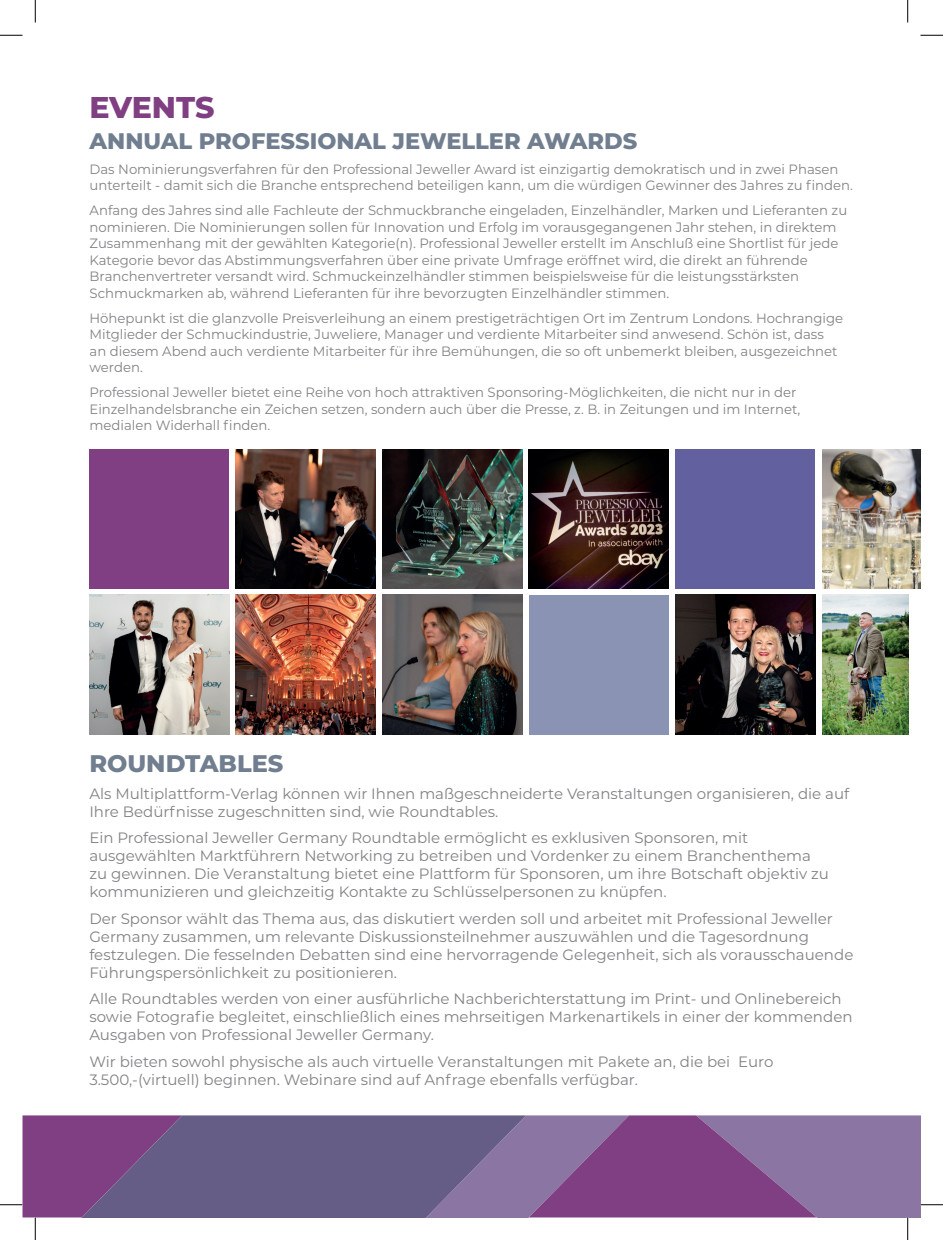
<style>
.page{position:relative;width:943px;height:1240px;background:#fff}
.page>*{position:absolute;margin:0;border:0;box-sizing:border-box;transform-origin:0 0}
.t1{font:800 30px "Montserrat";color:#7f3f82}
.t2{font:800 24px "Montserrat";color:#707e8f}
.t3{font:800 22.5px "Montserrat";color:#707e8f}
.t4{font:15px/18px "Montserrat";color:#808285}
.t5{font:13.5px/16.5px "Montserrat";color:#808285}
</style>
<div class="page">
<div style="left:528px;top:595px;width:140px;height:139px;background:#8a93b4"></div>
<img style="left:89px;top:595px;width:140px;height:139px">
<img style="left:822px;top:595px;width:86px;height:139px">
<img style="left:235px;top:595px;width:140px;height:139px">
<img style="left:382px;top:595px;width:140px;height:139px">
<img style="left:675px;top:595px;width:139px;height:139px">
<img style="left:528px;top:449px;width:140px;height:140px">
<div style="left:89px;top:449px;width:140px;height:140px;background:#7f3f82"></div>
<img style="left:822px;top:449px;width:98px;height:140px">
<img style="left:382px;top:449px;width:140px;height:140px">
<div style="left:675px;top:449px;width:139px;height:140px;background:#63609f"></div>
<img style="left:235px;top:449px;width:140px;height:140px">
<div style="left:182px;top:1115px;width:130px;height:102px;background:#655d86"></div>
<svg style="left:0;top:35px;width:22px;height:1px"></svg>
<svg style="left:920px;top:35px;width:22px;height:1px"></svg>
<svg style="left:35px;top:0;width:1px;height:22px"></svg>
<svg style="left:0;top:1115px;width:182px;height:125px"></svg>
<svg style="left:907px;top:0;width:1px;height:22px"></svg>
<svg style="left:312px;top:1115px;width:630px;height:125px"></svg>
<h1 class="t1" style="left:89px;top:86px;width:127px">EVENTS</h1>
<h3 class="t3" style="left:89px;top:124px;width:549px">ANNUAL PROFESSIONAL JEWELLER AWARDS</h3>
<p class="t5" style="left:89px;top:160px;width:764px">Das Nominierungsverfahren für den Professional Jeweller Award ist einzigartig demokratisch und in zwei Phasen unterteilt - damit sich die Branche entsprechend beteiligen kann, um die würdigen Gewinner des Jahres zu finden.</p>
<p class="t5" style="left:89px;top:201px;width:759px">Anfang des Jahres sind alle Fachleute der Schmuckbranche eingeladen, Einzelhändler, Marken und Lieferanten zu nominieren. Die Nominierungen sollen für Innovation und Erfolg im vorausgegangenen Jahr stehen, in direktem Zusammenhang mit der gewählten Kategorie(n). Professional Jeweller erstellt im Anschluß eine Shortlist für jede Kategorie bevor das Abstimmungsverfahren über eine private Umfrage eröffnet wird, die direkt an führende Branchenvertreter versandt wird. Schmuckeinzelhändler stimmen beispielsweise für die leistungsstärksten Schmuckmarken ab, während Lieferanten für ihre bevorzugten Einzelhändler stimmen.</p>
<p class="t5" style="left:89px;top:309px;width:755px">Höhepunkt ist die glanzvolle Preisverleihung an einem prestigeträchtigen Ort im Zentrum Londons. Hochrangige Mitglieder der Schmuckindustrie, Juweliere, Manager und verdiente Mitarbeiter sind anwesend. Schön ist, dass an diesem Abend auch verdiente Mitarbeiter für ihre Bemühungen, die so oft unbemerkt bleiben, ausgezeichnet werden.</p>
<p class="t5" style="left:89px;top:383px;width:712px">Professional Jeweller bietet eine Reihe von hoch attraktiven Sponsoring-Möglichkeiten, die nicht nur in der<br>Einzelhandelsbranche ein Zeichen setzen, sondern auch über die Presse, z. B. in Zeitungen und im Internet, medialen Widerhall finden.</p>
<h2 class="t2" style="left:89px;top:746px;width:195px">ROUNDTABLES</h2>
<p class="t4" style="left:89px;top:784px;width:761px">Als Multiplattform-Verlag können wir Ihnen maßgeschneiderte Veranstaltungen organisieren, die auf<br>Ihre Bedürfnisse zugeschnitten sind, wie Roundtables.</p>
<p class="t4" style="left:89px;top:828px;width:741px">Ein Professional Jeweller Germany Roundtable ermöglicht es exklusiven Sponsoren, mit ausgewählten Marktführern Networking zu betreiben und Vordenker zu einem Branchenthema zu gewinnen. Die Veranstaltung bietet eine Plattform für Sponsoren, um ihre Botschaft objektiv zu kommunizieren und gleichzeitig Kontakte zu Schlüsselpersonen zu knüpfen.</p>
<p class="t4" style="left:89px;top:909px;width:765px">Der Sponsor wählt das Thema aus, das diskutiert werden soll und arbeitet mit Professional Jeweller Germany zusammen, um relevante Diskussionsteilnehmer auszuwählen und die Tagesordnung festzulegen. Die fesselnden Debatten sind eine hervorragende Gelegenheit, sich als vorausschauende Führungspersönlichkeit zu positionieren.</p>
<p class="t4" style="left:89px;top:989px;width:764px">Alle Roundtables werden von einer ausführliche Nachberichterstattung im Print- und Onlinebereich sowie Fotografie begleitet, einschließlich eines mehrseitigen Markenartikels in einer der kommenden<br>Ausgaben von Professional Jeweller Germany.</p>
<p class="t4" style="left:89px;top:1052px;width:685px">Wir bieten sowohl physische als auch virtuelle Veranstaltungen mit Pakete an, die bei Euro<br>3.500,-(virtuell) beginnen. Webinare sind auf Anfrage ebenfalls verfügbar.</p>
</div>
